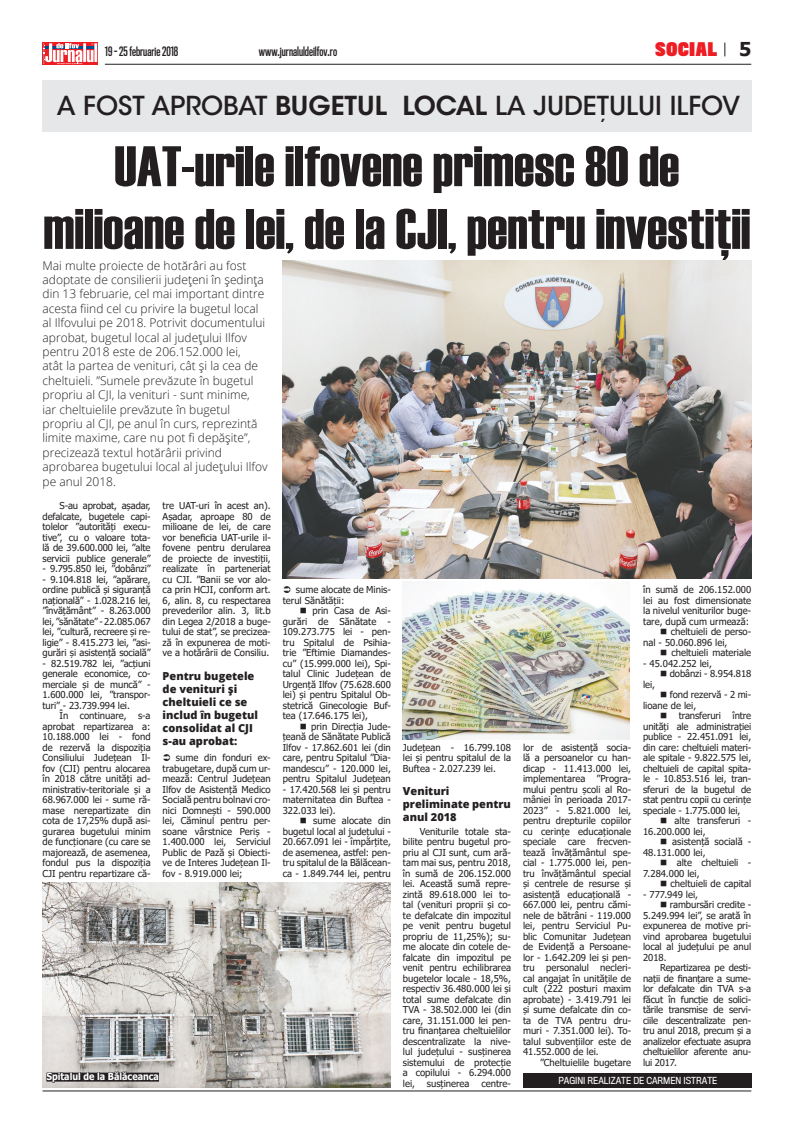
<style>
.page{position:relative;width:808px;height:1134px;background:#fff}
.page>*{position:absolute;margin:0;border:0;box-sizing:border-box;transform-origin:0 0}
.t1{font:57px/62.7px "Haettenschweiler";color:#231f20;text-align:center}
.t2{font:500 26px "ITC Avant Garde Std";color:#231f20}
.t3{font:700 19.1px "Tahoma";color:#231f20}
.t4{font:900 17.3px "Titling Gothic FB Comp";letter-spacing:.05em;color:#ee1d23}
.t5{font:300 12px/14.4px "Open Sans";color:#231f20}
.t6{font:600 12px "Titling Gothic FB Comp";color:#231f20}
.t7{font:800 11px/13px "Open Sans";color:#231f20}
.t8{font:700 10px "Tahoma";color:#fff;scale:.9 1}
.t9{font:9.5px/10.5px "Tahoma";color:#231f20;text-align:justify}
.t10{font:9px "Titling Gothic FB Narrow";color:#fff}
.s1{font-weight:600}
</style>
<div class="page">
<svg style="left:43px;top:43px;width:55px;height:22px"></svg>
<hr style="left:45px;top:46px;width:53px;height:2px;background:#014d95">
<svg style="left:43px;top:43px;width:54px;height:21px"></svg>
<hr style="left:43px;top:1090px;width:708px;height:1px;background:#231f20">
<hr style="left:105px;top:64px;width:646px;height:1px;background:#231f20">
<svg style="left:724px;top:43px;width:1px;height:13px"></svg>
<div style="left:524px;top:1073px;width:228px;height:15px;background:#231f20"></div>
<div style="left:43px;top:80px;width:709px;height:52px;background:#e6e7e9"></div>
<img style="left:283px;top:260px;width:468px;height:318px">
<img style="left:43px;top:882px;width:348px;height:206px">
<img style="left:403px;top:581px;width:227px;height:158px">
<svg style="left:46px;top:1071px;width:113px;height:13px"></svg>
<h3 class="t4" style="left:655px;top:38px;width:63px">SOCIAL</h3>
<p class="t6" style="left:105px;top:44px;width:75px">19 - 25 februarie 2018</p>
<p class="t6" style="left:259px;top:44px;width:80px">www.jurnaluldeilfov.ro</p>
<h3 class="t3" style="left:739px;top:36px;width:14px">5</h3>
<h2 class="t2" style="left:57px;top:89px;width:685px">A FOST APROBAT <span class="s1">BUGETUL LOCAL</span> LA JUDEȚULUI ILFOV</h2>
<h1 class="t1" style="left:43px;top:135px;width:708px">UAT-urile ilfovene primesc 80 de milioane de lei, de la CJI, pentru investiţii</h1>
<p class="t5" style="left:43px;top:258px;width:227px">Mai multe proiecte de hotărâri au fost adoptate de consilierii județeni în ședința din 13 februarie, cel mai important dintre acesta fiind cel cu privire la bugetul local al Ilfovului pe 2018. Potrivit documentului aprobat, bugetul local al județului Ilfov pentru 2018 este de 206.152.000 lei,<br>atât la partea de venituri, cât și la cea de cheltuieli. ”Sumele prevăzute în bugetul propriu al CJI, la venituri - sunt minime,<br>iar cheltuielile prevăzute în bugetul propriu al CJI, pe anul în curs, reprezintă limite maxime, care nu pot fi depășite”, precizează textul hotărârii privind aprobarea bugetului local al județului Ilfov pe anul 2018.</p>
<p class="t9" style="left:43px;top:501px;width:110px;text-indent:17px">S-au aprobat, așadar, defalcate, bugetele capi&shy;tolelor ”autorități execu&shy;tive”, cu o valoare tota&shy;lă de 39.600.000 lei, ”alte servicii publice generale”</p>
<p class="t9" style="left:43px;top:564px;width:110px">- 9.795.850 lei, ”dobânzi”</p>
<p class="t9" style="left:43px;top:575px;width:110px">- 9.104.818 lei, ”apărare, ordine publică și siguranță națională” - 1.028.216 lei, ”învățământ” - 8.263.000 lei, ”sănătate” - 22.085.067 lei, ”cultură, recreere și re&shy;ligie” - 8.415.273 lei, ”asi&shy;gurări și asistență socială”</p>
<p class="t9" style="left:43px;top:659px;width:110px">- 82.519.782 lei, ”acțiuni generale economice, co&shy;merciale și de muncă” - 1.600.000 lei, ”transpor&shy;turi” - 23.739.994 lei.</p>
<p class="t9" style="left:43px;top:711px;width:110px;text-indent:17px">În continuare, s-a aprobat repartizarea a:<br>10.188.000 lei - fond de rezervă la dispoziția Consiliului Județean Il&shy;fov (CJI) pentru alocarea în 2018 către unități ad&shy;ministrativ-teritoriale și a 68.967.000 lei - sume ră&shy;mase nerepartizate din cota de 17,25% după asi&shy;gurarea bugetului minim de funcționare (cu care se majorează, de asemenea, fondul pus la dispoziția CJI pentru repartizare că-</p>
<p class="t9" style="left:163px;top:501px;width:110px">tre UAT-uri în acest an).<br>Așadar, aproape 80 de milioane de lei, de care vor beneficia UAT-urile il&shy;fovene pentru derularea de proiecte de investiții, realizate în parteneriat cu CJI. ”Banii se vor alo&shy;ca prin HCJI, conform art.<br>6, alin. 8, cu respectarea prevederilor alin. 3, lit.b din Legea 2/2018 a buge&shy;tului de stat”, se precizea&shy;ză în expunerea de moti&shy;ve a hotărârii de Consiliu.</p>
<p class="t7" style="left:163px;top:669px;width:97px">Pentru bugetele de venituri și cheltuieli ce se includ în bugetul consolidat al CJI s-au aprobat:</p>
<p class="t9" style="left:163px;top:753px;width:110px;text-indent:13px">sume din fonduri ex&shy;trabugetare, după cum ur&shy;mează: Centrul Județean Ilfov de Asistență Medico Socială pentru bolnavi cro&shy;nici Domnești - 590.000 lei, Căminul pentru per&shy;soane vârstnice Periș - 1.400.000 lei, Serviciul Public de Pază și Obiecti&shy;ve de Interes Județean Il&shy;fov - 8.919.000 lei;</p>
<p class="t8" style="left:46px;top:1069px;width:126px">Spitalul de la Bălăceanca</p>
<p class="t9" style="left:283px;top:585px;width:110px;text-indent:13px">sume alocate de Minis&shy;terul Sănătății:</p>
<p class="t9" style="left:283px;top:606px;width:110px;text-indent:17px">■ prin Casa de Asi&shy;gurări de Sănătate - 109.273.775 lei - pen&shy;tru Spitalul de Psihia&shy;trie ”Eftimie Diamandes&shy;cu” (15.999.000 lei), Spi&shy;talul Clinic Județean de Urgență Ilfov (75.628.600 lei) și pentru Spitalul Ob&shy;stetrică Ginecologie Buf&shy;tea (17.646.175 lei),</p>
<p class="t9" style="left:283px;top:722px;width:110px;text-indent:17px">■ prin Direcția Jude&shy;țeană de Sănătate Publică Ilfov - 17.862.601 lei (din care, pentru Spitalul ”Dia&shy;mandescu” - 120.000 lei, pentru Spitalul Județean</p>
<p class="t9" style="left:283px;top:785px;width:110px">- 17.420.568 lei și pentru maternitatea din Buftea - 322.033 lei).</p>
<p class="t9" style="left:283px;top:816px;width:110px;text-indent:17px">■ sume alocate din bugetul local al județului - 20.667.091 lei - împărțite, de asemenea, astfel: pen&shy;tru spitalul de la Bălăcean&shy;ca - 1.849.744 lei, pentru</p>
<p class="t9" style="left:403px;top:743px;width:110px">Județean - 16.799.108 lei și pentru spitalul de la Buftea - 2.027.239 lei.</p>
<p class="t7" style="left:403px;top:784px;width:110px">Venituri preliminate pentru anul 2018</p>
<p class="t9" style="left:403px;top:827px;width:110px;text-indent:17px">Veniturile totale sta&shy;bilite pentru bugetul pro&shy;priu al CJI sunt, cum ară&shy;tam mai sus, pentru 2018, în sumă de 206.152.000 lei. Această sumă repre&shy;zintă 89.618.000 lei to&shy;tal (venituri proprii și co&shy;te defalcate din impozitul pe venit pentru bugetul propriu de 11,25%); su&shy;me alocate din cotele de&shy;falcate din impozitul pe venit pentru echilibrarea bugetelor locale - 18,5%, respectiv 36.480.000 lei și total sume defalcate din TVA - 38.502.000 lei (din care, 31.151.000 lei pen&shy;tru finanțarea cheltuielilor descentralizate la nive&shy;lul județului - susținerea sistemului de protecție a copilului - 6.294.000 lei, susținerea centre-</p>
<p class="t9" style="left:523px;top:743px;width:110px">lor de asistență socia&shy;lă a persoanelor cu han&shy;dicap - 11.413.000 lei, implementarea ”Progra&shy;mului pentru școli al Ro&shy;mâniei în perioada 2017- 2023” - 5.821.000 lei, pentru drepturile copiilor cu cerințe educaționale speciale care frecven&shy;tează învățământul spe&shy;cial - 1.775.000 lei, pen&shy;tru învățământul special și centrele de resurse și asistență educațională - 667.000 lei, pentru cămi&shy;nele de bătrâni - 119.000 lei, pentru Serviciul Pu&shy;blic Comunitar Județean de Evidență a Persoane&shy;lor - 1.642.209 lei și pen&shy;tru personalul necleri&shy;cal angajat în unitățile de cult (222 posturi maxim aprobate) - 3.419.791 lei și sume defalcate din co&shy;ta de TVA pentru dru&shy;muri - 7.351.000 lei). To&shy;talul subvențiilor este de 41.552.000 de lei.</p>
<p class="t9" style="left:540px;top:1058px;width:93px">”Cheltuielile bugetare</p>
<p class="t9" style="left:643px;top:585px;width:110px">în sumă de 206.152.000 lei au fost dimensionate la nivelul veniturilor buge&shy;tare, după cum urmează:</p>
<p class="t9" style="left:643px;top:627px;width:110px;text-indent:17px">■ cheltuieli de perso&shy;nal - 50.060.896 lei,</p>
<p class="t9" style="left:660px;top:648px;width:93px">■ cheltuieli materiale</p>
<p class="t9" style="left:643px;top:659px;width:70px">- 45.042.252 lei,</p>
<p class="t9" style="left:660px;top:669px;width:93px">■ dobânzi - 8.954.818</p>
<p class="t9" style="left:643px;top:680px;width:13px">lei,</p>
<p class="t9" style="left:643px;top:690px;width:110px;text-indent:17px">■ fond rezervă - 2 mi&shy;lioane de lei,</p>
<p class="t9" style="left:643px;top:711px;width:110px;text-indent:17px">■ transferuri între unități ale administrației publice - 22.451.091 lei, din care: cheltuieli materi&shy;ale spitale - 9.822.575 lei, cheltuieli de capital spita&shy;le - 10.853.516 lei, tran&shy;sferuri de la bugetul de stat pentru copii cu cerințe speciale - 1.775.000 lei,</p>
<p class="t9" style="left:643px;top:816px;width:110px;text-indent:17px">■ alte transferuri -<br>16.200.000 lei,</p>
<p class="t9" style="left:643px;top:837px;width:110px;text-indent:17px">■ asistență socială -<br>48.131.000 lei,</p>
<p class="t9" style="left:643px;top:858px;width:110px;text-indent:17px">■ alte cheltuieli -<br>7.284.000 lei,</p>
<p class="t9" style="left:660px;top:879px;width:93px">■ cheltuieli de capital</p>
<p class="t9" style="left:643px;top:889px;width:56px">- 777.949 lei,</p>
<p class="t9" style="left:643px;top:900px;width:110px;text-indent:17px">■ rambursări credite - 5.249.994 lei”, se arată în expunerea de motive pri&shy;vind aprobarea bugetului local al județului pe anul 2018.</p>
<p class="t9" style="left:643px;top:963px;width:110px;text-indent:17px">Repartizarea pe desti&shy;nații de finanțare a sume&shy;lor defalcate din TVA s-a făcut în funcție de solici&shy;tările transmise de servi&shy;ciile descentralizate pen&shy;tru anul 2018, precum și a analizelor efectuate asupra cheltuielilor aferente anu&shy;lui 2017.</p>
<p class="t10" style="left:558px;top:1075px;width:139px">PAGINI REALIZATE DE CARMEN ISTRATE</p>
</div>
